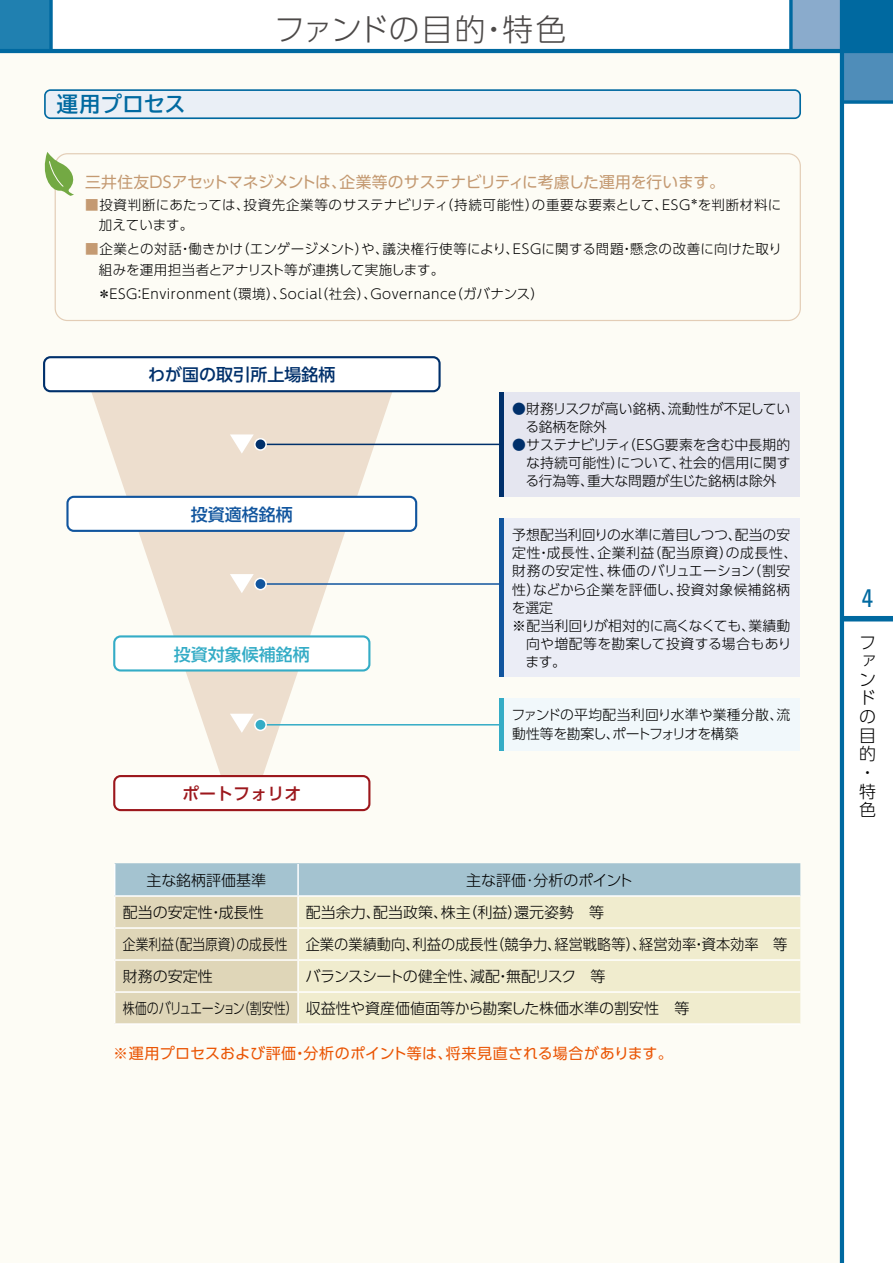
<style>
.page{position:relative;width:893px;height:1263px;background:#fff}
.page>*{position:absolute;margin:0;border:0;box-sizing:border-box;transform-origin:0 0}
.t1{font:300 30.75px "UD Shin Go Pro";letter-spacing:.005em;color:#4c4948}
.t2{font:condensed 25.5px "Univers";color:#0069a0}
.t3{font:700 21.3px "TBUD Go Std";letter-spacing:-.005em;color:#0069a0}
.t4{font:500 16.95px "UD Shin Go Pro";color:#00306b}
.t5{font:300 16.95px/18.6px "UD Shin Go Pro";color:#000}
.t6{font:500 16.95px "UD Shin Go Pro";color:#34acc6}
.t7{font:500 16.95px "UD Shin Go Pro";color:#9c171c}
.t8{font:500 16.95px "UD Shin Go Pro";color:#11559e}
.t9{font:15.75px "UD Shin Go Pro";letter-spacing:-.01em;color:#c49a72}
.t10{font:300 15px/32px "UD Shin Go Pro";color:#000}
.t11{font:15px "UD Shin Go Pro";letter-spacing:.02em;color:#ea5504}
.t12{font:300 13.8px/18.1px "UD Shin Go Pro";letter-spacing:.005em;color:#000}
.t13{font:300 13.8px "UD Shin Go Pro";letter-spacing:.04em;color:#000}
.t14{font:300 13.8px "UD Shin Go Pro";letter-spacing:.045em;color:#000}
.t15{font:300 13.8px "UD Shin Go Pro";letter-spacing:.035em;color:#000}
.t16{font:300 13.8px "UD Shin Go Pro";letter-spacing:-.02em;color:#000}
.t17{font:300 13.8px "UD Shin Go Pro";letter-spacing:.025em;color:#000}
.t18{font:300 13.5px/20.2px "UD Shin Go Pro";letter-spacing:.035em;color:#000}
.t19{font:300 13.5px/20.2px "UD Shin Go Pro";letter-spacing:.01em;color:#000}
.s1{color:#c49a72}
.s2{color:#00306b}
</style>
<div class="page">
<div style="left:0;top:51px;width:841px;height:1212px;background:#fdfcf5"></div>
<div style="left:791px;top:0;width:51px;height:51px;background:#8aabcc"></div>
<div style="left:842px;top:0;width:51px;height:51px;background:#0069a0"></div>
<div style="left:0;top:0;width:51px;height:51px;background:#2080b0"></div>
<div style="left:842px;top:51px;width:51px;height:51px;background:#4f8db9"></div>
<svg style="left:49px;top:0;width:4px;height:49px"></svg>
<div style="left:842px;top:616px;width:51px;height:5px;background:#0069a0"></div>
<hr style="left:840px;top:0;width:4px;height:1263px;background:#0069a0">
<hr style="left:0;top:49px;width:893px;height:4px;background:#0069a0">
<svg style="left:844px;top:100px;width:49px;height:4px"></svg>
<svg style="left:789px;top:0;width:4px;height:49px"></svg>
<svg style="left:88px;top:392px;width:307px;height:390px;fill:#eddece"></svg>
<svg style="left:230px;top:434px;width:24px;height:20px"></svg>
<hr style="left:260px;top:444px;width:242px;height:1px;background:#00306b">
<div style="left:255px;top:439px;width:11px;height:11px;background:#00306b;border-radius:50%"></div>
<div style="left:254px;top:438px;width:13px;height:13px;border:2px solid #fff;border-radius:50%"></div>
<svg style="left:115px;top:863px;width:685px;height:160px"></svg>
<div style="left:299px;top:897px;width:501px;height:126px;background:#f0ecce"></div>
<hr style="left:114px;top:864px;width:1px;height:31px;background:#fff">
<hr style="left:297px;top:864px;width:2px;height:31px;background:#fff">
<hr style="left:115px;top:895px;width:183px;height:2px;background:#fff">
<hr style="left:114px;top:897px;width:1px;height:30px;background:#fff">
<hr style="left:298px;top:895px;width:502px;height:2px;background:#fff">
<hr style="left:297px;top:897px;width:2px;height:30px;background:#fff">
<hr style="left:115px;top:927px;width:183px;height:2px;background:#fff">
<hr style="left:114px;top:929px;width:1px;height:30px;background:#fff">
<hr style="left:298px;top:927px;width:502px;height:2px;background:#fff">
<hr style="left:297px;top:929px;width:2px;height:30px;background:#fff">
<hr style="left:115px;top:959px;width:183px;height:2px;background:#fff">
<hr style="left:114px;top:961px;width:1px;height:30px;background:#fff">
<hr style="left:298px;top:959px;width:502px;height:2px;background:#fff">
<hr style="left:297px;top:961px;width:2px;height:30px;background:#fff">
<hr style="left:115px;top:991px;width:183px;height:2px;background:#fff">
<hr style="left:114px;top:993px;width:1px;height:30px;background:#fff">
<hr style="left:298px;top:991px;width:502px;height:2px;background:#fff">
<hr style="left:297px;top:993px;width:2px;height:30px;background:#fff">
<hr style="left:115px;top:1023px;width:183px;height:2px;background:#fff">
<hr style="left:298px;top:1023px;width:502px;height:2px;background:#fff">
<svg style="left:44px;top:89px;width:757px;height:30px"></svg>
<svg style="left:55px;top:153px;width:746px;height:168px"></svg>
<svg style="left:44px;top:152px;width:34px;height:44px"></svg>
<div style="left:44px;top:357px;width:396px;height:34px;background:#fff;border-radius:6px"></div>
<div style="left:43px;top:356px;width:398px;height:36px;border:2px solid #00306b;border-radius:6px"></div>
<div style="left:67px;top:497px;width:349px;height:34px;background:#fff;border-radius:6px"></div>
<div style="left:66px;top:496px;width:351px;height:36px;border:2px solid #11559e;border-radius:6px"></div>
<div style="left:114px;top:636px;width:255px;height:34px;background:#fff;border-radius:6px"></div>
<div style="left:113px;top:635px;width:257px;height:36px;border:2px solid #34acc6;border-radius:6px"></div>
<div style="left:114px;top:776px;width:255px;height:34px;background:#fff;border-radius:6px"></div>
<div style="left:113px;top:775px;width:257px;height:36px;border:2px solid #9c171c;border-radius:6px"></div>
<svg style="left:230px;top:714px;width:24px;height:19px"></svg>
<div style="left:500px;top:392px;width:300px;height:105px;background:#e5e6f0"></div>
<hr style="left:500px;top:392px;width:4px;height:105px;background:#00306b">
<svg style="left:230px;top:574px;width:24px;height:19px"></svg>
<hr style="left:260px;top:583px;width:242px;height:2px;background:#11559e">
<div style="left:255px;top:578px;width:11px;height:12px;background:#11559e;border-radius:50%"></div>
<div style="left:254px;top:578px;width:13px;height:12px;border:2px solid #fff;border-radius:50%"></div>
<div style="left:500px;top:518px;width:300px;height:159px;background:#ebedf6"></div>
<hr style="left:500px;top:518px;width:4px;height:159px;background:#11559e">
<hr style="left:260px;top:724px;width:242px;height:1px;background:#34acc6">
<div style="left:255px;top:719px;width:11px;height:11px;background:#34acc6;border-radius:50%"></div>
<div style="left:254px;top:718px;width:13px;height:13px;border:2px solid #fff;border-radius:50%"></div>
<div style="left:500px;top:699px;width:300px;height:52px;background:#f1f8fb"></div>
<hr style="left:500px;top:699px;width:4px;height:52px;background:#34acc6">
<h3 class="t3" style="left:57px;top:87px;width:131px">運用プロセス</h3>
<h1 class="t1" style="left:274px;top:4px;width:294px">ファンドの目的・特色</h1>
<p class="t9" style="left:85px;top:170px;width:641px">三井住友DSアセットマネジメントは、企業等のサステナビリティに考慮した運用を行います。</p>
<p class="t18" style="left:99px;top:194px;width:684px;text-indent:-13px"><span class="s1">■</span>投資判断にあたっては、投資先企業等のサステナビリティ（持続可能性）の重要な要素として、ESG<sup>＊</sup>を判断材料に加えています。</p>
<p class="t19" style="left:99px;top:239px;width:685px;text-indent:-14px"><span class="s1">■</span>企業との対話・働きかけ（エンゲージメント）や、議決権行使等により、ESGに関する問題・懸念の改善に向けた取り組みを運用担当者とアナリスト等が連携して実施します。</p>
<p class="t18" style="left:85px;top:283px;width:460px">　＊ESG：Environment（環境）、Social（社会）、Governance（ガバナンス）</p>
<p class="t4" style="left:148px;top:361px;width:189px">わが国の取引所上場銘柄</p>
<p class="t8" style="left:191px;top:501px;width:104px">投資適格銘柄</p>
<p class="t6" style="left:174px;top:640px;width:138px">投資対象候補銘柄</p>
<p class="t7" style="left:182px;top:780px;width:121px">ポートフォリオ</p>
<p class="t12" style="left:526px;top:399px;width:266px;text-indent:-13px"><span class="s2">●</span>財務リスクが高い銘柄、流動性が不足している銘柄を除外</p>
<p class="t12" style="left:526px;top:435px;width:267px;text-align:justify;text-indent:-13px"><span class="s2">●</span>サステナビリティ（ESG要素を含む中長期的な持続可能性）について、社会的信用に関する行為等、重大な問題が生じた銘柄は除外</p>
<p class="t12" style="left:512px;top:525px;width:280px">予想配当利回りの水準に着目しつつ、配当の安</p>
<p class="t13" style="left:512px;top:542px;width:286px">定性・成長性、企業利益（配当原資）の成長性、</p>
<p class="t14" style="left:512px;top:560px;width:280px">財務の安定性、株価のバリュエーション（割安</p>
<p class="t15" style="left:512px;top:578px;width:280px">性）などから企業を評価し、投資対象候補銘柄</p>
<p class="t12" style="left:512px;top:598px;width:43px">を選定</p>
<p class="t16" style="left:512px;top:614px;width:280px">※配当利回りが相対的に高くなくても、業績動</p>
<p class="t17" style="left:526px;top:632px;width:267px">向や増配等を勘案して投資する場合もあり</p>
<p class="t12" style="left:526px;top:652px;width:42px">ます。</p>
<p class="t12" style="left:512px;top:706px;width:280px">ファンドの平均配当利回り水準や業種分散、流動性等を勘案し、ポートフォリオを構築</p>
<p class="t10" style="left:147px;top:863px;width:121px">主な銘柄評価基準</p>
<p class="t10" style="left:466px;top:863px;width:168px">主な評価･分析のポイント</p>
<p class="t10" style="left:123px;top:895px;width:142px">配当の安定性・成長性</p>
<p class="t10" style="left:123px;top:895px;width:666px;text-indent:183px">配当余力、配当政策、株主（利益）還元姿勢　等<br>企業利益（配当原資）の成長性 企業の業績動向、利益の成長性（競争力、経営戦略等）、経営効率・資本効率　等財務の安定性</p>
<p class="t10" style="left:123px;top:959px;width:568px;text-indent:183px">バランスシートの健全性、減配・無配リスク　等<br>株価のバリュエーション（割安性） 収益性や資産価値面等から勘案した株価水準の割安性　等</p>
<p class="t11" style="left:113px;top:1041px;width:561px">※運用プロセスおよび評価・分析のポイント等は、将来見直される場合があります。</p>
<h2 class="t2" style="left:862px;top:582px;width:13px">4</h2>
<p class="t5" style="left:859px;top:632px;width:18px">ファンドの目的・特色</p>
</div>
